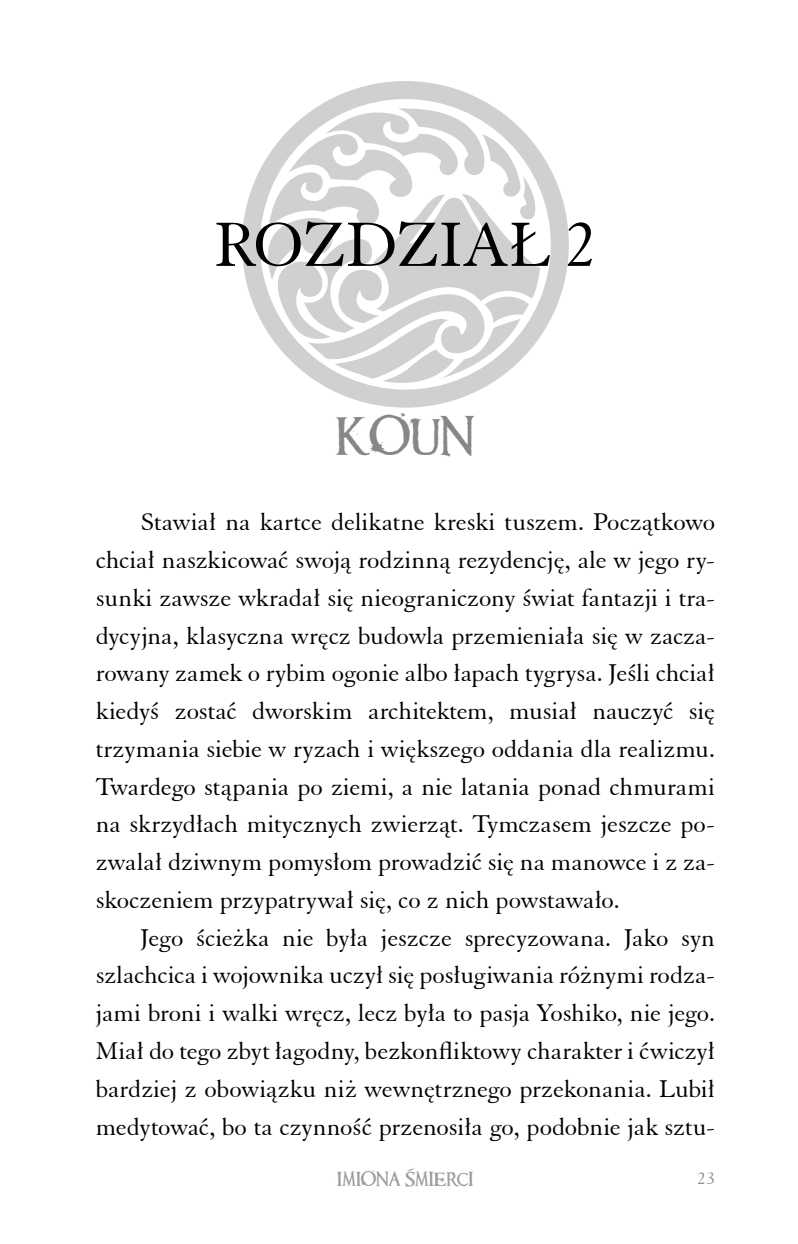
<style>
.page{position:relative;width:798px;height:1244px;background:#fff}
.page>*{position:absolute;margin:0;border:0;box-sizing:border-box;transform-origin:0 0}
.t1{font:67.5px "Elega Garmnd EU";letter-spacing:-.005em;color:#000}
.t2{font:48.6px "Requiem";color:#868786}
.t3{font:26.1px/37.8px "Elega Garmnd EU";letter-spacing:-.005em;color:#000;text-align:justify}
.t4{font:18.22px "Requiem";color:#9c9c9d}
.t5{font:18px "Elega Garmnd EU";color:#868786}
.s1{font-size:18px}
</style>
<div class="page">
<svg style="left:407px;top:1167px;width:7px;height:4px"></svg>
<svg style="left:242px;top:81px;width:326px;height:327px;fill:#d3d4d4"></svg>
<h1 class="t1" style="left:214px;top:204px;width:383px">ROZDZIAŁ 2</h1>
<h2 class="t2" style="left:336px;top:412px;width:140px">KOUN</h2>
<p class="t3" style="left:96px;top:503px;width:620px;text-indent:45px">Stawiał na kartce delikatne kreski tuszem. Początkowo chciał naszkicować swoją rodzinną rezydencję, ale w jego ry&shy;sunki zawsze wkradał się nieograniczony świat fantazji i tra&shy;dycyjna, klasyczna wręcz budowla przemieniała się w zacza&shy;rowany zamek o rybim ogonie albo łapach tygrysa. Jeśli chciał kiedyś zostać dworskim architektem, musiał nauczyć się trzymania siebie w ryzach i większego oddania dla realizmu.<br>Twardego stąpania po ziemi, a nie latania ponad chmurami na skrzydłach mitycznych zwierząt. Tymczasem jeszcze po&shy;zwalał dziwnym pomysłom prowadzić się na manowce i z za&shy;skoczeniem przypatrywał się, co z nich powstawało.</p>
<p class="t3" style="left:96px;top:919px;width:620px;text-indent:45px">Jego ścieżka nie była jeszcze sprecyzowana. Jako syn szlachcica i wojownika uczył się posługiwania różnymi rodza&shy;jami broni i walki wręcz, lecz była to pasja Yoshiko, nie jego.<br>Miał do tego zbyt łagodny, bezkonfliktowy charakter i ćwiczył bardziej z obowiązku niż wewnętrznego przekonania. Lubił medytować, bo ta czynność przenosiła go, podobnie jak sztu-</p>
<p class="t4" style="left:337px;top:1170px;width:138px"><span class="s1">IMIONA</span> SMIERCI</p>
<p class="t5" style="left:697px;top:1167px;width:19px">23</p>
</div>
